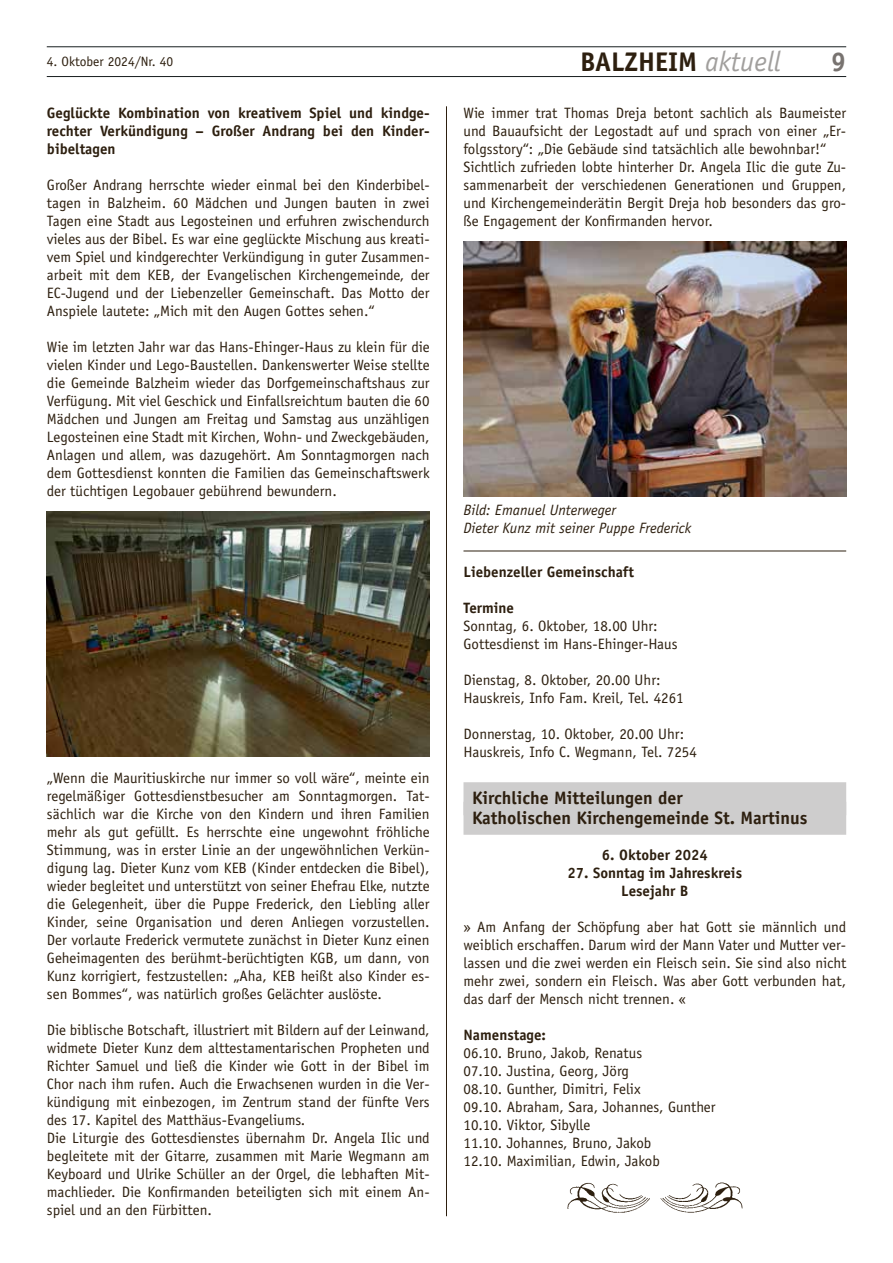
<style>
.page{position:relative;width:893px;height:1263px;background:#fff}
.page>*{position:absolute;margin:0;border:0;box-sizing:border-box;transform-origin:0 0}
.t1{font:700 27px "Officina Sans";color:#2d1f0f}
.t2{font:700 27px "Officina Sans";color:#787370}
.t3{font:700 18px/19.5px "Officina Sans";color:#2d1f0f}
.t4{font:15px/18px "Officina Sans";color:#2d1f0f}
.t5{font:700 15px/18px "Officina Sans";color:#2d1f0f;text-align:center}
.t6{font:italic 15px/18px "Officina Sans";color:#2d1f0f}
.t7{font:13.5px "Officina Sans";color:#2d1f0f}
.s1{font-weight:400;font-style:italic;font-size:28.35px;color:#a19f9d}
</style>
<div class="page">
<hr style="left:47px;top:76px;width:799px;height:1px;background:#171d1f">
<hr style="left:47px;top:47px;width:799px;height:1px;background:#171d1f">
<hr style="left:446px;top:106px;width:1px;height:1110px;background:#2d1f0f">
<hr style="left:463px;top:551px;width:383px;height:1px;background:#2d1f0f">
<img style="left:463px;top:241px;width:383px;height:256px">
<div style="left:463px;top:782px;width:383px;height:33px;background:#cecdcd"></div>
<div style="left:463px;top:802px;width:383px;height:33px;background:#cecdcd"></div>
<img style="left:47px;top:511px;width:383px;height:245px">
<img style="left:567px;top:1182px;width:176px;height:31px">
<h1 class="t1" style="left:580px;top:45px;width:202px">BALZHEIM <span class="s1">aktuell</span></h1>
<p class="t7" style="left:47px;top:53px;width:128px">4. Oktober 2024/Nr. 40</p>
<h1 class="t2" style="left:831px;top:45px;width:17px">9</h1>
<p class="t4" style="left:463px;top:104px;width:384px">Wie immer trat Thomas Dreja betont sachlich als Baumeister und Bauaufsicht der Legostadt auf und sprach von einer „Er&shy;folgsstory“: „Die Gebäude sind tatsächlich alle bewohnbar!“ Sichtlich zufrieden lobte hinterher Dr. Angela Ilic die gute Zu&shy;sammenarbeit der verschiedenen Generationen und Gruppen, und Kirchengemeinderätin Bergit Dreja hob besonders das gro&shy;ße Engagement der Konfirmanden hervor.</p>
<p class="t5" style="left:47px;top:104px;width:384px;text-align:justify">Geglückte Kombination von kreativem Spiel und kindge&shy;rechter Verkündigung – Großer Andrang bei den Kinder&shy;bibeltagen</p>
<p class="t4" style="left:47px;top:176px;width:384px;text-align:justify">Großer Andrang herrschte wieder einmal bei den Kinderbibel&shy;tagen in Balzheim. 60 Mädchen und Jungen bauten in zwei Tagen eine Stadt aus Legosteinen und erfuhren zwischendurch vieles aus der Bibel. Es war eine geglückte Mischung aus kreati&shy;vem Spiel und kindgerechter Verkündigung in guter Zusammen&shy;arbeit mit dem KEB, der Evangelischen Kirchengemeinde, der EC-Jugend und der Liebenzeller Gemeinschaft. Das Motto der Anspiele lautete: „Mich mit den Augen Gottes sehen.“</p>
<p class="t4" style="left:47px;top:338px;width:384px;text-align:justify">Wie im letzten Jahr war das Hans-Ehinger-Haus zu klein für die vielen Kinder und Lego-Baustellen. Dankenswerter Weise stellte die Gemeinde Balzheim wieder das Dorfgemeinschaftshaus zur Verfügung. Mit viel Geschick und Einfallsreichtum bauten die 60<br>Mädchen und Jungen am Freitag und Samstag aus unzähligen Legosteinen eine Stadt mit Kirchen, Wohn- und Zweckgebäuden, Anlagen und allem, was dazugehört. Am Sonntagmorgen nach dem Gottesdienst konnten die Familien das Gemeinschaftswerk der tüchtigen Legobauer gebührend bewundern.</p>
<p class="t4" style="left:47px;top:769px;width:384px;text-align:justify">„Wenn die Mauritiuskirche nur immer so voll wäre“, meinte ein regelmäßiger Gottesdienstbesucher am Sonntagmorgen. Tat&shy;sächlich war die Kirche von den Kindern und ihren Familien mehr als gut gefüllt. Es herrschte eine ungewohnt fröhliche Stimmung, was in erster Linie an der ungewöhnlichen Verkün&shy;digung lag. Dieter Kunz vom KEB (Kinder entdecken die Bibel), wieder begleitet und unterstützt von seiner Ehefrau Elke, nutzte die Gelegenheit, über die Puppe Frederick, den Liebling aller Kinder, seine Organisation und deren Anliegen vorzustellen.<br>Der vorlaute Frederick vermutete zunächst in Dieter Kunz einen Geheimagenten des berühmt-berüchtigten KGB, um dann, von Kunz korrigiert, festzustellen: „Aha, KEB heißt also Kinder es&shy;sen Bommes“, was natürlich großes Gelächter auslöste.</p>
<p class="t4" style="left:47px;top:1021px;width:384px">Die biblische Botschaft, illustriert mit Bildern auf der Leinwand, widmete Dieter Kunz dem alttestamentarischen Propheten und Richter Samuel und ließ die Kinder wie Gott in der Bibel im Chor nach ihm rufen. Auch die Erwachsenen wurden in die Ver&shy;kündigung mit einbezogen, im Zentrum stand der fünfte Vers des 17. Kapitel des Matthäus-Evangeliums.<br>Die Liturgie des Gottesdienstes übernahm Dr. Angela Ilic und begleitete mit der Gitarre, zusammen mit Marie Wegmann am Keyboard und Ulrike Schüller an der Orgel, die lebhaften Mit&shy;machlieder. Die Konfirmanden beteiligten sich mit einem An&shy;spiel und an den Fürbitten.</p>
<p class="t6" style="left:463px;top:501px;width:229px">Bild: Emanuel Unterweger<br>Dieter Kunz mit seiner Puppe Frederick</p>
<p class="t5" style="left:463px;top:563px;width:172px">Liebenzeller Gemeinschaft</p>
<p class="t5" style="left:463px;top:599px;width:52px">Termine</p>
<p class="t4" style="left:463px;top:617px;width:215px">Sonntag, 6. Oktober, 18.00 Uhr:<br>Gottesdienst im Hans-Ehinger-Haus</p>
<p class="t4" style="left:463px;top:671px;width:222px">Dienstag, 8. Oktober, 20.00 Uhr:<br>Hauskreis, Info Fam. Kreil, Tel. 4261</p>
<p class="t4" style="left:463px;top:725px;width:235px">Donnerstag, 10. Oktober, 20.00 Uhr:<br>Hauskreis, Info C. Wegmann, Tel. 7254</p>
<p class="t3" style="left:472px;top:788px;width:337px">Kirchliche Mitteilungen der<br>Katholischen Kirchengemeinde St. Martinus</p>
<p class="t5" style="left:602px;top:846px;width:107px">6. Oktober 2024</p>
<p class="t5" style="left:568px;top:864px;width:176px">27. Sonntag im Jahreskreis<br>Lesejahr B</p>
<p class="t4" style="left:463px;top:918px;width:384px;text-align:justify">» Am Anfang der Schöpfung aber hat Gott sie männlich und weiblich erschaffen. Darum wird der Mann Vater und Mutter ver&shy;lassen und die zwei werden ein Fleisch sein. Sie sind also nicht mehr zwei, sondern ein Fleisch. Was aber Gott verbunden hat, das darf der Mensch nicht trennen. «</p>
<p class="t5" style="left:463px;top:1026px;width:84px">Namenstage:</p>
<p class="t4" style="left:463px;top:1044px;width:254px">06.10. Bruno, Jakob, Renatus<br>07.10. Justina, Georg, Jörg<br>08.10. Gunther, Dimitri, Felix<br>09.10. Abraham, Sara, Johannes, Gunther<br>10.10. Viktor, Sibylle<br>11.10. Johannes, Bruno, Jakob<br>12.10. Maximilian, Edwin, Jakob</p>
</div>
